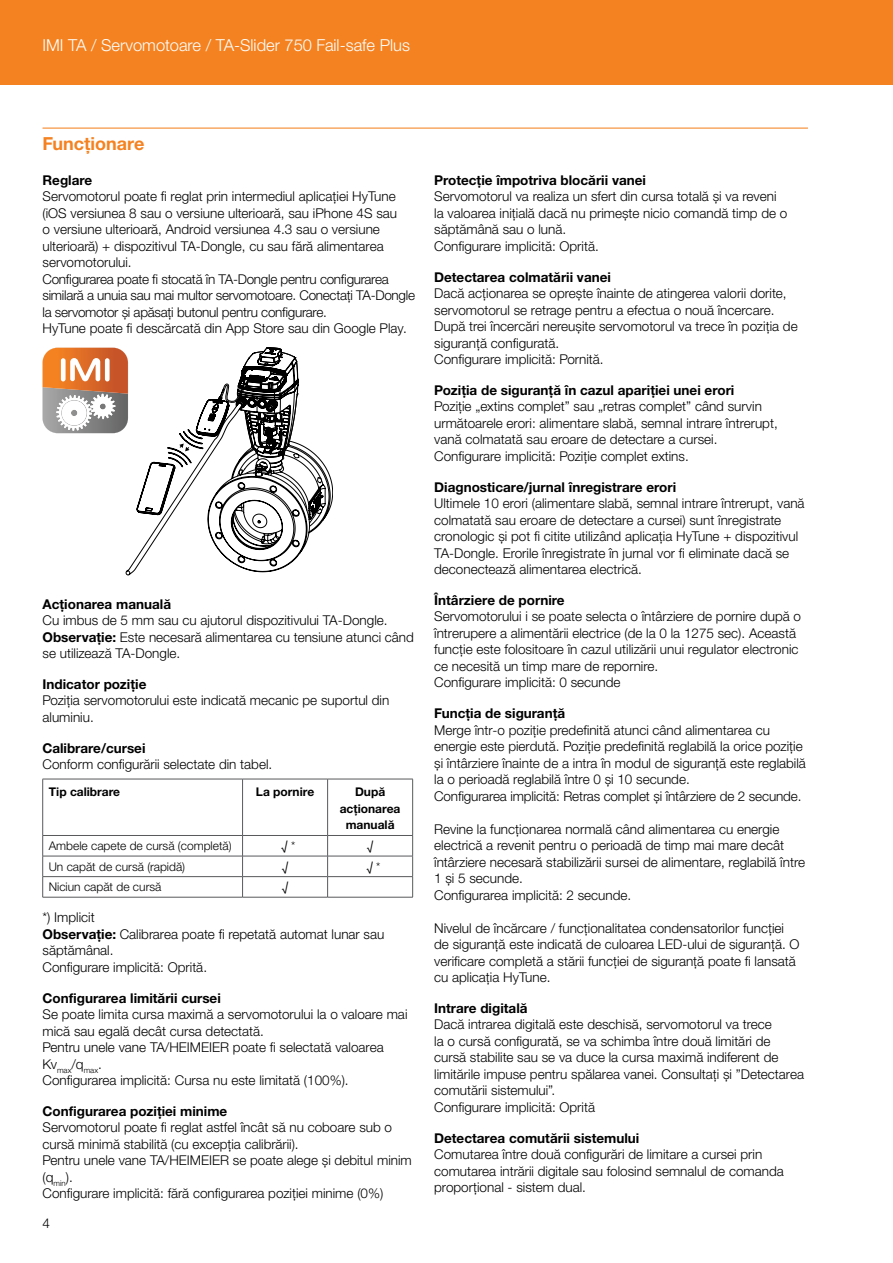
<style>
.page{position:relative;width:893px;height:1263px;background:#fff}
.page>*{position:absolute;margin:0;border:0;box-sizing:border-box;transform-origin:0 0}
.t1{font:700 18px "Helvetica Neue LTW1 G";color:#f58220}
.t2{font:300 16.5px "Helvetica Neue LTW1 G";color:#fff}
.t3{font:300 13.5px/16.5px "Helvetica Neue LTW1 G";color:#000}
.t4{font:700 13.5px "Helvetica Neue LTW1 G";color:#000}
.t5{font:300 12px "Helvetica Neue LTW1 G";color:#000}
.t6{font:700 12px/16.5px "Helvetica Neue LTW1 G";color:#000;text-align:center}
.t7{font:300 7.8px "Helvetica Neue LTW1 G";color:#000}
.s1{font-weight:700}
</style>
<div class="page">
<div style="left:0;top:0;width:893px;height:85px;background:#f58220"></div>
<hr style="left:43px;top:128px;width:765px;height:1px;background:#f58220">
<hr style="left:43px;top:779px;width:200px;height:1px;background:#58595b">
<hr style="left:42px;top:779px;width:1px;height:56px;background:#58595b">
<hr style="left:243px;top:779px;width:85px;height:1px;background:#58595b">
<hr style="left:242px;top:779px;width:1px;height:56px;background:#58595b">
<hr style="left:328px;top:779px;width:85px;height:1px;background:#58595b">
<hr style="left:327px;top:779px;width:1px;height:56px;background:#58595b">
<hr style="left:412px;top:779px;width:1px;height:56px;background:#58595b">
<hr style="left:43px;top:835px;width:200px;height:1px;background:#58595b">
<hr style="left:243px;top:835px;width:85px;height:1px;background:#58595b">
<hr style="left:328px;top:835px;width:85px;height:1px;background:#58595b">
<hr style="left:43px;top:856px;width:200px;height:1px;background:#58595b">
<hr style="left:243px;top:856px;width:85px;height:1px;background:#58595b">
<hr style="left:328px;top:856px;width:85px;height:1px;background:#58595b">
<hr style="left:43px;top:876px;width:200px;height:1px;background:#58595b">
<svg style="left:42px;top:836px;width:1px;height:61px"></svg>
<hr style="left:243px;top:876px;width:85px;height:1px;background:#58595b">
<svg style="left:242px;top:836px;width:1px;height:61px"></svg>
<hr style="left:328px;top:876px;width:85px;height:1px;background:#58595b">
<svg style="left:327px;top:836px;width:1px;height:61px"></svg>
<svg style="left:412px;top:836px;width:1px;height:61px"></svg>
<hr style="left:43px;top:897px;width:200px;height:1px;background:#58595b">
<hr style="left:243px;top:897px;width:85px;height:1px;background:#58595b">
<hr style="left:328px;top:897px;width:85px;height:1px;background:#58595b">
<svg style="left:43px;top:348px;width:83px;height:86px"></svg>
<img style="left:43px;top:387px;width:83px;height:7px">
<svg style="left:126px;top:355px;width:207px;height:220px"></svg>
<svg style="left:137px;top:347px;width:188px;height:197px"></svg>
<p class="t2" style="left:43px;top:35px;width:369px">IMI TA / Servomotoare / TA-Slider 750 Fail-safe Plus</p>
<h1 class="t1" style="left:43px;top:132px;width:103px">Funcţionare</h1>
<p class="t4" style="left:43px;top:172px;width:51px">Reglare</p>
<p class="t3" style="left:43px;top:188px;width:374px">Servomotorul poate fi reglat prin intermediul aplicației HyTune (iOS versiunea 8 sau o versiune ulterioară, sau iPhone 4S sau<br>o versiune ulterioară, Android versiunea 4.3 sau o versiune ulterioară) + dispozitivul TA-Dongle, cu sau fără alimentarea servomotorului.<br>Configurarea poate fi stocată în TA-Dongle pentru configurarea similară a unuia sau mai multor servomotoare. Conectați TA-Dongle la servomotor și apăsați butonul pentru configurare.<br>HyTune poate fi descărcată din App Store sau din Google Play.</p>
<p class="t4" style="left:43px;top:595px;width:130px">Acționarea manuală</p>
<p class="t3" style="left:43px;top:612px;width:373px">Cu imbus de 5 mm sau cu ajutorul dispozitivului TA-Dongle.<br><span class="s1">Observație:</span> Este necesară alimentarea cu tensiune atunci când se utilizează TA-Dongle.</p>
<p class="t4" style="left:43px;top:676px;width:105px">Indicator poziție</p>
<p class="t3" style="left:43px;top:692px;width:348px">Poziția servomotorului este indicată mecanic pe suportul din aluminiu.</p>
<p class="t4" style="left:43px;top:739px;width:104px">Calibrare/cursei</p>
<p class="t3" style="left:43px;top:756px;width:231px">Conform configurării selectate din tabel.</p>
<p class="t6" style="left:49px;top:783px;width:73px">Tip calibrare</p>
<p class="t6" style="left:256px;top:783px;width:60px">La pornire</p>
<p class="t6" style="left:340px;top:783px;width:62px">După acționarea manuală</p>
<p class="t5" style="left:49px;top:838px;width:185px">Ambele capete de cursă (completă)</p>
<p class="t5" style="left:282px;top:838px;width:15px">√ *</p>
<p class="t5" style="left:367px;top:838px;width:8px">√</p>
<p class="t5" style="left:49px;top:859px;width:138px">Un capăt de cursă (rapidă)</p>
<p class="t5" style="left:282px;top:859px;width:8px">√</p>
<p class="t5" style="left:367px;top:859px;width:15px">√ *</p>
<p class="t5" style="left:49px;top:879px;width:114px">Niciun capăt de cursă</p>
<p class="t5" style="left:282px;top:879px;width:8px">√</p>
<p class="t3" style="left:43px;top:909px;width:343px">*) Implicit<br><span class="s1">Observație:</span> Calibrarea poate fi repetată automat lunar sau săptămânal.<br>Configurare implicită: Oprită.</p>
<p class="t4" style="left:43px;top:989px;width:180px">Configurarea limitării cursei</p>
<p class="t3" style="left:43px;top:1006px;width:366px">Se poate limita cursa maximă a servomotorului la o valoare mai mică sau egală decât cursa detectată.<br>Pentru unele vane TA/HEIMEIER poate fi selectată valoarea</p>
<p class="t7" style="left:43px;top:1065px;width:61px"><sup>Kv</sup>max<sup>/q</sup>max<sup>.</sup></p>
<p class="t3" style="left:43px;top:1072px;width:308px">Configurarea implicită: Cursa nu este limitată (100%).</p>
<p class="t4" style="left:43px;top:1103px;width:186px">Configurarea poziției minime</p>
<p class="t3" style="left:43px;top:1119px;width:371px">Servomotorul poate fi reglat astfel încât să nu coboare sub o cursă minimă stabilită (cu excepția calibrării).<br>Pentru unele vane TA/HEIMEIER se poate alege și debitul minim (q<sub>min</sub>).<br>Configurare implicită: fără configurarea poziției minime (0%)</p>
<p class="t3" style="left:43px;top:1215px;width:9px">4</p>
<p class="t4" style="left:434px;top:172px;width:213px">Protecție împotriva blocării vanei</p>
<p class="t3" style="left:434px;top:188px;width:355px">Servomotorul va realiza un sfert din cursa totală și va reveni la valoarea inițială dacă nu primește nicio comandă timp de o săptămână sau o lună.<br>Configurare implicită: Oprită.</p>
<p class="t4" style="left:434px;top:268px;width:178px">Detectarea colmatării vanei</p>
<p class="t3" style="left:434px;top:285px;width:365px">Dacă acționarea se oprește înainte de atingerea valorii dorite, servomotorul se retrage pentru a efectua o nouă încercare.<br>După trei încercări nereușite servomotorul va trece în poziția de siguranță configurată.<br>Configurare implicită: Pornită.</p>
<p class="t4" style="left:434px;top:382px;width:302px">Poziția de siguranță în cazul apariției unei erori</p>
<p class="t3" style="left:434px;top:398px;width:345px">Poziție „extins complet” sau „retras complet” când survin următoarele erori: alimentare slabă, semnal intrare întrerupt, vană colmatată sau eroare de detectare a cursei.<br>Configurare implicită: Poziție complet extins.</p>
<p class="t4" style="left:434px;top:478px;width:244px">Diagnosticare/jurnal înregistrare erori</p>
<p class="t3" style="left:434px;top:495px;width:372px">Ultimele 10 erori (alimentare slabă, semnal intrare întrerupt, vană colmatată sau eroare de detectare a cursei) sunt înregistrate cronologic și pot fi citite utilizând aplicația HyTune + dispozitivul TA-Dongle. Erorile înregistrate în jurnal vor fi eliminate dacă se deconectează alimentarea electrică.</p>
<p class="t4" style="left:434px;top:592px;width:132px">Întârziere de pornire</p>
<p class="t3" style="left:434px;top:608px;width:368px">Servomotorului i se poate selecta o întârziere de pornire după o întrerupere a alimentării electrice (de la 0 la 1275 sec). Această funcție este folositoare în cazul utilizării unui regulator electronic ce necesită un timp mare de repornire.<br>Configurare implicită: 0 secunde</p>
<p class="t4" style="left:434px;top:705px;width:133px">Funcția de siguranță</p>
<p class="t3" style="left:434px;top:721px;width:373px">Merge într-o poziție predefinită atunci când alimentarea cu energie este pierdută. Poziție predefinită reglabilă la orice poziție și întârziere înainte de a intra în modul de siguranță este reglabilă la o perioadă reglabilă între 0 și 10 secunde.<br>Configurarea implicită: Retras complet și întârziere de 2 secunde.</p>
<p class="t3" style="left:434px;top:820px;width:372px">Revine la funcționarea normală când alimentarea cu energie electrică a revenit pentru o perioadă de timp mai mare decât întârziere necesară stabilizării sursei de alimentare, reglabilă între 1 și 5 secunde.<br>Configurarea implicită: 2 secunde.</p>
<p class="t3" style="left:434px;top:919px;width:367px">Nivelul de încărcare / funcționalitatea condensatorilor funcției de siguranță este indicată de culoarea LED-ului de siguranță. O verificare completă a stării funcției de siguranță poate fi lansată cu aplicația HyTune.</p>
<p class="t4" style="left:434px;top:1000px;width:95px">Intrare digitală</p>
<p class="t3" style="left:434px;top:1016px;width:371px">Dacă intrarea digitală este deschisă, servomotorul va trece<br>la o cursă configurată, se va schimba între două limitări de cursă stabilite sau se va duce la cursa maximă indiferent de limitările impuse pentru spălarea vanei. Consultați și ”Detectarea comutării sistemului”.<br>Configurare implicită: Oprită</p>
<p class="t4" style="left:434px;top:1129px;width:207px">Detectarea comutării sistemului</p>
<p class="t3" style="left:434px;top:1146px;width:351px">Comutarea între două configurări de limitare a cursei prin comutarea intrării digitale sau folosind semnalul de comanda proporțional - sistem dual.</p>
</div>
